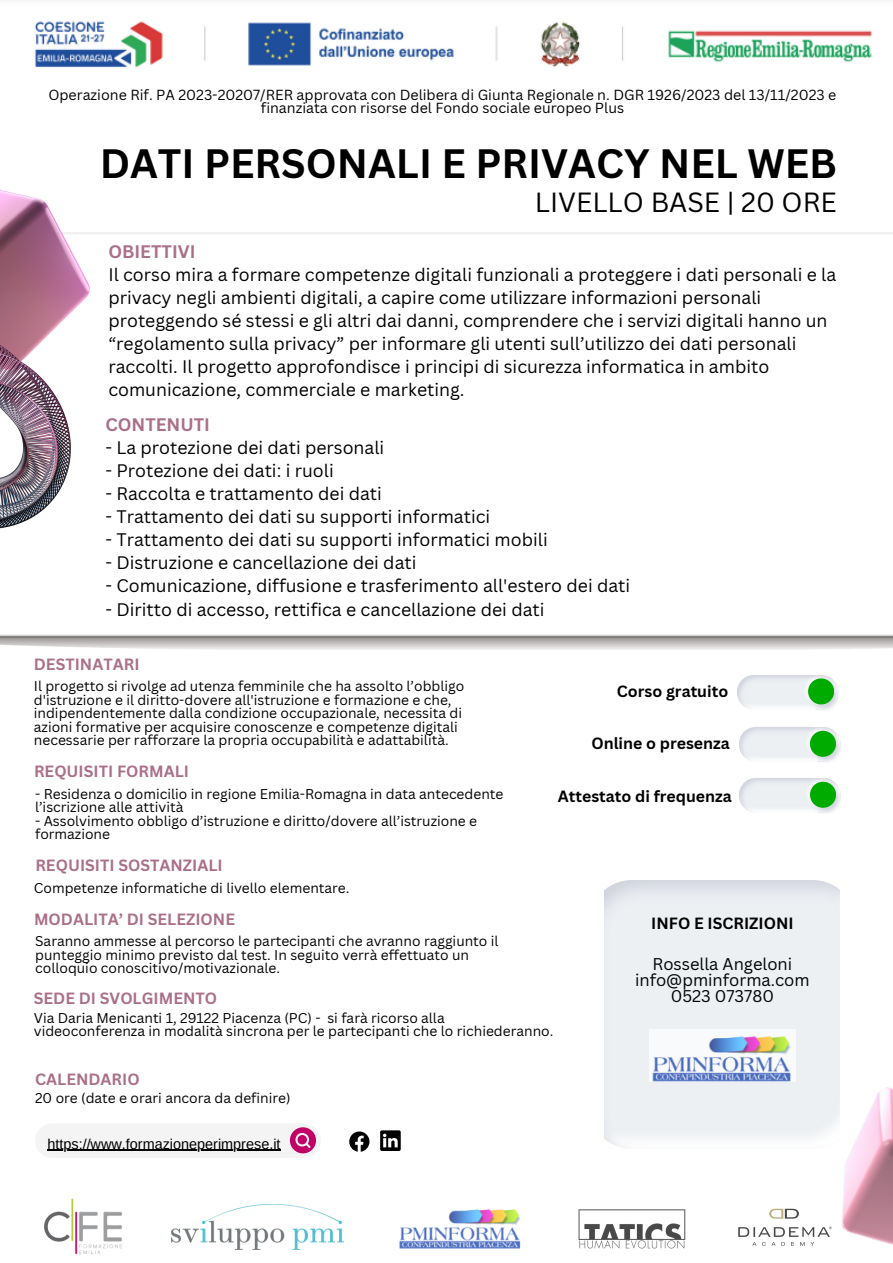
<style>
.page{position:relative;width:893px;height:1263px;background:#fff}
.page>*{position:absolute;margin:0;border:0;box-sizing:border-box;transform-origin:0 0}
.t1{font:700 39.9px "Canva Sans";color:#000}
.t2{font:27px "Canva Sans";color:#000}
.t3{font:17.7px/23.1px "Canva Sans";color:#000}
.t4{font:700 17.7px "Canva Sans";color:#aa6f89}
.t5{font:16.58px "Canva Sans";color:#000}
.t6{font:700 15.83px "Canva Sans";color:#aa6f89}
.t7{font:700 15.83px "Canva Sans";color:#000}
.t8{font:14.4px "Arimo";color:#000}
.t9{font:14.25px/13.8px "Canva Sans";color:#000;text-align:center}
.t10{font:13.8px/13.5px "Canva Sans";color:#000}
</style>
<div class="page">
<img style="left:0;top:0;width:893px;height:68px">
<img style="left:44px;top:1199px;width:78px;height:56px">
<img style="left:172px;top:1205px;width:171px;height:45px">
<img style="left:399px;top:1209px;width:122px;height:40px">
<img style="left:578px;top:1209px;width:108px;height:40px">
<svg style="left:738px;top:1227px;width:55px;height:19px"></svg>
<svg style="left:769px;top:1209px;width:24px;height:9px"></svg>
<img style="left:0;top:190px;width:89px;height:139px">
<img style="left:738px;top:675px;width:101px;height:35px">
<svg style="left:808px;top:678px;width:26px;height:26px"></svg>
<img style="left:740px;top:727px;width:101px;height:35px">
<svg style="left:810px;top:731px;width:26px;height:26px"></svg>
<img style="left:740px;top:778px;width:101px;height:35px">
<svg style="left:810px;top:782px;width:26px;height:25px"></svg>
<img style="left:0;top:329px;width:71px;height:200px">
<img style="left:793px;top:1087px;width:100px;height:159px">
<div style="left:35px;top:1123px;width:286px;height:35px;background:#f4f4f4;border-radius:17px"></div>
<div style="left:290px;top:1127px;width:26px;height:26px;background:#c00266;border-radius:50%"></div>
<svg style="left:295px;top:1133px;width:15px;height:15px"></svg>
<svg style="left:349px;top:1131px;width:20px;height:21px"></svg>
<svg style="left:380px;top:1130px;width:21px;height:21px"></svg>
<img style="left:649px;top:1030px;width:146px;height:51px">
<hr style="left:47px;top:1149px;width:234px;height:1px;background:#000">
<p class="t9" style="left:48px;top:87px;width:789px">Operazione Rif. PA 2023-20207/RER approvata con Delibera di Giunta Regionale n. DGR 1926/2023 del 13/11/2023 e finanziata con risorse del Fondo sociale europeo Plus</p>
<p class="t1" style="left:100px;top:135px;width:739px">DATI PERSONALI E PRIVACY NEL WEB</p>
<p class="t2" style="left:535px;top:183px;width:304px">LIVELLO BASE | 20 ORE</p>
<p class="t4" style="left:108px;top:239px;width:89px">OBIETTIVI</p>
<p class="t3" style="left:108px;top:263px;width:729px">Il corso mira a formare competenze digitali funzionali a proteggere i dati personali e la</p>
<p class="t3" style="left:108px;top:286px;width:720px">privacy negli ambienti digitali, a capire come utilizzare informazioni personali proteggendo sé stessi e gli altri dai danni, comprendere che i servizi digitali hanno un “regolamento sulla privacy” per informare gli utenti sull’utilizzo dei dati personali raccolti. Il progetto approfondisce i principi di sicurezza informatica in ambito comunicazione, commerciale e marketing.</p>
<p class="t4" style="left:105px;top:412px;width:106px">CONTENUTI</p>
<p class="t3" style="left:105px;top:436px;width:280px">- La protezione dei dati personali</p>
<p class="t3" style="left:105px;top:459px;width:230px">- Protezione dei dati: i ruoli</p>
<p class="t3" style="left:105px;top:482px;width:278px">- Raccolta e trattamento dei dati</p>
<p class="t3" style="left:105px;top:505px;width:386px">- Trattamento dei dati su supporti informatici</p>
<p class="t3" style="left:105px;top:528px;width:444px">- Trattamento dei dati su supporti informatici mobili</p>
<p class="t3" style="left:105px;top:551px;width:313px">- Distruzione e cancellazione dei dati</p>
<p class="t3" style="left:105px;top:574px;width:526px">- Comunicazione, diffusione e trasferimento all'estero dei dati</p>
<p class="t3" style="left:105px;top:597px;width:440px">- Diritto di accesso, rettifica e cancellazione dei dati</p>
<p class="t6" style="left:34px;top:653px;width:107px">DESTINATARI</p>
<p class="t10" style="left:34px;top:679px;width:432px">Il progetto si rivolge ad utenza femminile che ha assolto l’obbligo d'istruzione e il diritto-dovere all'istruzione e formazione e che, indipendentemente dalla condizione occupazionale, necessita di azioni formative per acquisire conoscenze e competenze digitali necessarie per rafforzare la propria occupabilità e adattabilità.</p>
<p class="t6" style="left:34px;top:760px;width:156px">REQUISITI FORMALI</p>
<p class="t10" style="left:35px;top:786px;width:470px">- Residenza o domicilio in regione Emilia-Romagna in data antecedente l’iscrizione alle attività</p>
<p class="t10" style="left:35px;top:813px;width:443px">- Assolvimento obbligo d’istruzione e diritto/dovere all’istruzione e formazione</p>
<p class="t7" style="left:617px;top:680px;width:113px">Corso gratuito</p>
<p class="t7" style="left:591px;top:732px;width:140px">Online o presenza</p>
<p class="t7" style="left:558px;top:785px;width:175px">Attestato di frequenza</p>
<p class="t6" style="left:35px;top:854px;width:189px">REQUISITI SOSTANZIALI</p>
<p class="t6" style="left:34px;top:908px;width:202px">MODALITA’ DI SELEZIONE</p>
<p class="t10" style="left:35px;top:934px;width:465px">Saranno ammesse al percorso le partecipanti che avranno raggiunto il punteggio minimo previsto dal test. In seguito verrà effettuato un colloquio conoscitivo/motivazionale.</p>
<p class="t10" style="left:34px;top:880px;width:317px">Competenze informatiche di livello elementare.</p>
<p class="t6" style="left:34px;top:987px;width:185px">SEDE DI SVOLGIMENTO</p>
<p class="t10" style="left:34px;top:1010px;width:521px">Via Daria Menicanti 1, 29122 Piacenza (PC) - si farà ricorso alla videoconferenza in modalità sincrona per le partecipanti che lo richiederanno.</p>
<p class="t6" style="left:35px;top:1068px;width:106px">CALENDARIO</p>
<p class="t10" style="left:35px;top:1091px;width:257px">20 ore (date e orari ancora da definire)</p>
<p class="t8" style="left:47px;top:1135px;width:235px">https://www.formazioneperimprese.it</p>
<p class="t7" style="left:651px;top:912px;width:144px">INFO E ISCRIZIONI</p>
<p class="t5" style="left:652px;top:952px;width:141px">Rossella Angeloni</p>
<p class="t5" style="left:635px;top:968px;width:176px">info@pminforma.com</p>
<p class="t5" style="left:671px;top:984px;width:105px">0523 073780</p>
</div>
